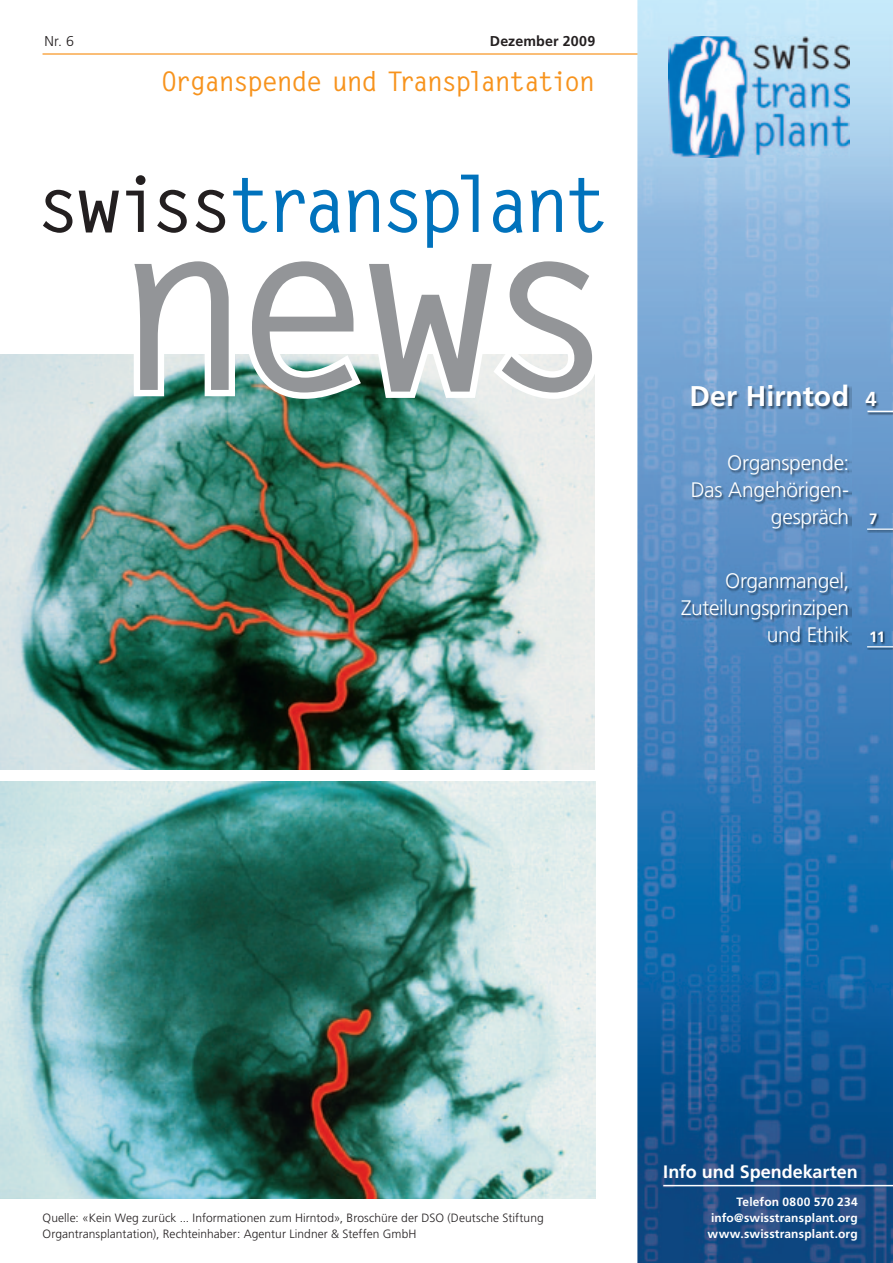
<style>
.page{position:relative;width:893px;height:1263px;background:#fff}
.page>*{position:absolute;margin:0;border:0;box-sizing:border-box;transform-origin:0 0}
.t1{font:700 235.5px "Letter Gothic Std";color:#939598}
.t2{font:700 77.25px "Letter Gothic Std";letter-spacing:-.1em;color:#0072bc}
.t3{font:700 28.5px "Frutiger";color:#fff}
.t4{font:700 27px "Letter Gothic Std";letter-spacing:-.07em;color:#f7931d}
.t5{font:300 21px/27px "Frutiger";letter-spacing:-.015em;color:#fff;text-align:right}
.t6{font:700 20.25px "Frutiger";color:#fff}
.t7{font:700 18px "Frutiger";color:#fff}
.t8{font:700 15px "Frutiger";color:#fff}
.t9{font:700 14.25px "Frutiger";letter-spacing:.01em;color:#231f20}
.t10{font:300 14.25px "Frutiger";color:#231f20}
.t11{font:300 12px/15.8px "Frutiger";letter-spacing:.005em;color:#231f20}
.t12{font:700 12px/15.8px "Frutiger";letter-spacing:.015em;color:#fff;text-align:justify}
.s1{color:#231f20}
</style>
<div class="page">
<img style="left:0;top:354px;width:595px;height:415px">
<hr style="left:43px;top:53px;width:595px;height:2px;background:#f7931d">
<img style="left:637px;top:0;width:256px;height:1263px">
<img style="left:682px;top:386px;width:169px;height:260px">
<img style="left:866px;top:393px;width:27px;height:22px">
<svg style="left:867px;top:411px;width:26px;height:1px"></svg>
<img style="left:867px;top:514px;width:26px;height:18px">
<svg style="left:867px;top:529px;width:26px;height:1px"></svg>
<img style="left:867px;top:631px;width:26px;height:19px">
<svg style="left:867px;top:646px;width:26px;height:1px"></svg>
<hr style="left:663px;top:1185px;width:230px;height:1px;background:#fff">
<img style="left:669px;top:36px;width:181px;height:121px">
<svg style="left:118px;top:354px;width:477px;height:52px"></svg>
<img style="left:0;top:782px;width:595px;height:417px">
<p class="t10" style="left:45px;top:33px;width:31px">Nr. 6</p>
<p class="t9" style="left:490px;top:33px;width:107px">Dezember 2009</p>
<h3 class="t4" style="left:161px;top:65px;width:436px">Organspende und Transplantation</h3>
<h2 class="t2" style="left:36px;top:157px;width:575px"><span class="s1">swiss</span>transplant</h2>
<h1 class="t1" style="left:114px;top:161px;width:509px">news</h1>
<h3 class="t3" style="left:689px;top:380px;width:161px">Der Hirntod</h3>
<h3 class="t6" style="left:865px;top:387px;width:13px">4</h3>
<h3 class="t5" style="left:691px;top:450px;width:160px">Organspende:<br>Das Angehörigen&shy;gespräch</h3>
<h3 class="t5" style="left:681px;top:568px;width:170px">Organmangel,<br>Zuteilungsprinzipen und Ethik</h3>
<p class="t8" style="left:869px;top:510px;width:10px">7</p>
<p class="t8" style="left:869px;top:628px;width:17px">11</p>
<p class="t11" style="left:43px;top:1210px;width:503px">Quelle: «Kein Weg zurück ... Informationen zum Hirntod», Broschüre der DSO (Deutsche Stiftung<br>Organtransplantation), Rechteinhaber: Agentur Lindner &amp; Steffen GmbH</p>
<h3 class="t7" style="left:663px;top:1162px;width:196px">Info und Spendekarten</h3>
<p class="t12" style="left:708px;top:1194px;width:152px;text-indent:29px">Telefon 0800 570 234 info@swisstransplant.org www.swisstransplant.org</p>
</div>
